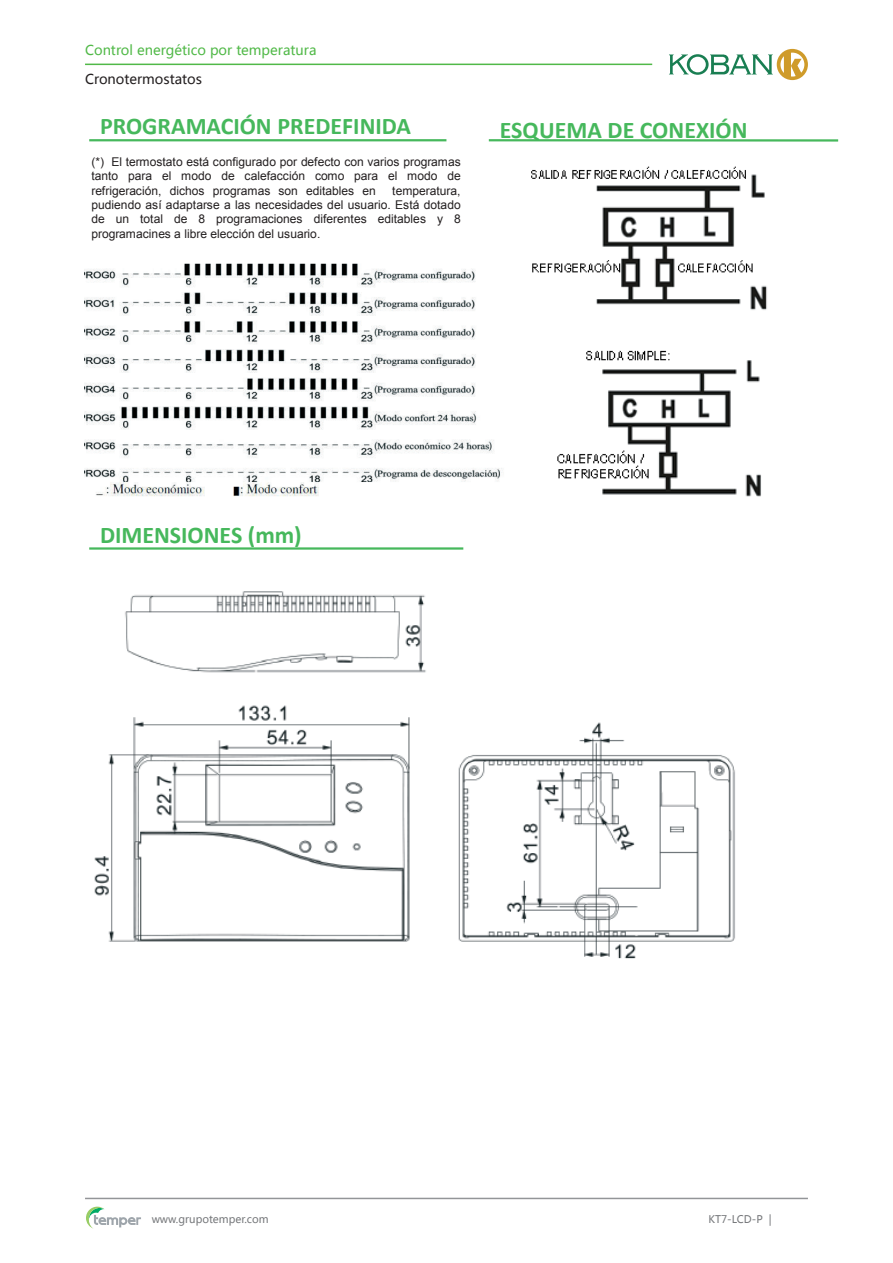
<style>
.page{position:relative;width:893px;height:1263px;background:#fff}
.page>*{position:absolute;margin:0;border:0;box-sizing:border-box;transform-origin:0 0}
.t1{font:700 24px "Calibri";color:#46b85c}
.t2{font:13.5px "Microsoft Ya Hei";color:#51b948}
.t3{font:13.5px "Microsoft Ya Hei";color:#231f20}
.t4{font:12px/14.4px "Arial";letter-spacing:-.005em;color:#231f20;text-align:justify}
.t5{font:10.5px "Microsoft Ya Hei";color:#76787b}
</style>
<div class="page">
<hr style="left:85px;top:1198px;width:723px;height:1px;background:#939598">
<svg style="left:86px;top:1206px;width:55px;height:23px"></svg>
<hr style="left:85px;top:64px;width:567px;height:1px;background:#51b948">
<svg style="left:669px;top:49px;width:139px;height:31px"></svg>
<img style="left:125px;top:591px;width:301px;height:82px">
<hr style="left:89px;top:139px;width:357px;height:2px;background:#46b85c">
<hr style="left:489px;top:139px;width:349px;height:3px;background:#46b85c">
<hr style="left:89px;top:547px;width:374px;height:3px;background:#46b85c">
<img style="left:94px;top:705px;width:316px;height:237px">
<img style="left:458px;top:722px;width:277px;height:237px">
<img style="left:85px;top:263px;width:417px;height:234px">
<img style="left:531px;top:166px;width:236px;height:144px">
<img style="left:557px;top:350px;width:204px;height:147px">
<p class="t2" style="left:85px;top:41px;width:233px">Control energético por temperatura</p>
<p class="t3" style="left:85px;top:70px;width:118px">Cronotermostatos</p>
<h1 class="t1" style="left:100px;top:111px;width:312px">PROGRAMACIÓN PREDEFINIDA</h1>
<h1 class="t1" style="left:500px;top:115px;width:249px">ESQUEMA DE CONEXIÓN</h1>
<p class="t4" style="left:91px;top:155px;width:371px">(*) El termostato está configurado por defecto con varios programas tanto para el modo de calefacción como para el modo de refrigeración, dichos programas son editables en</p>
<p class="t4" style="left:91px;top:183px;width:371px;text-indent:301px">temperatura, pudiendo así adaptarse a las necesidades del usuario. Está dotado de un total de 8 programaciones diferentes editables y 8 programacines a libre elección del usuario.</p>
<h1 class="t1" style="left:100px;top:520px;width:203px">DIMENSIONES (mm)</h1>
<p class="t5" style="left:152px;top:1212px;width:119px">www.grupotemper.com</p>
<p class="t5" style="left:708px;top:1212px;width:65px">KT7-LCD-P |</p>
</div>
